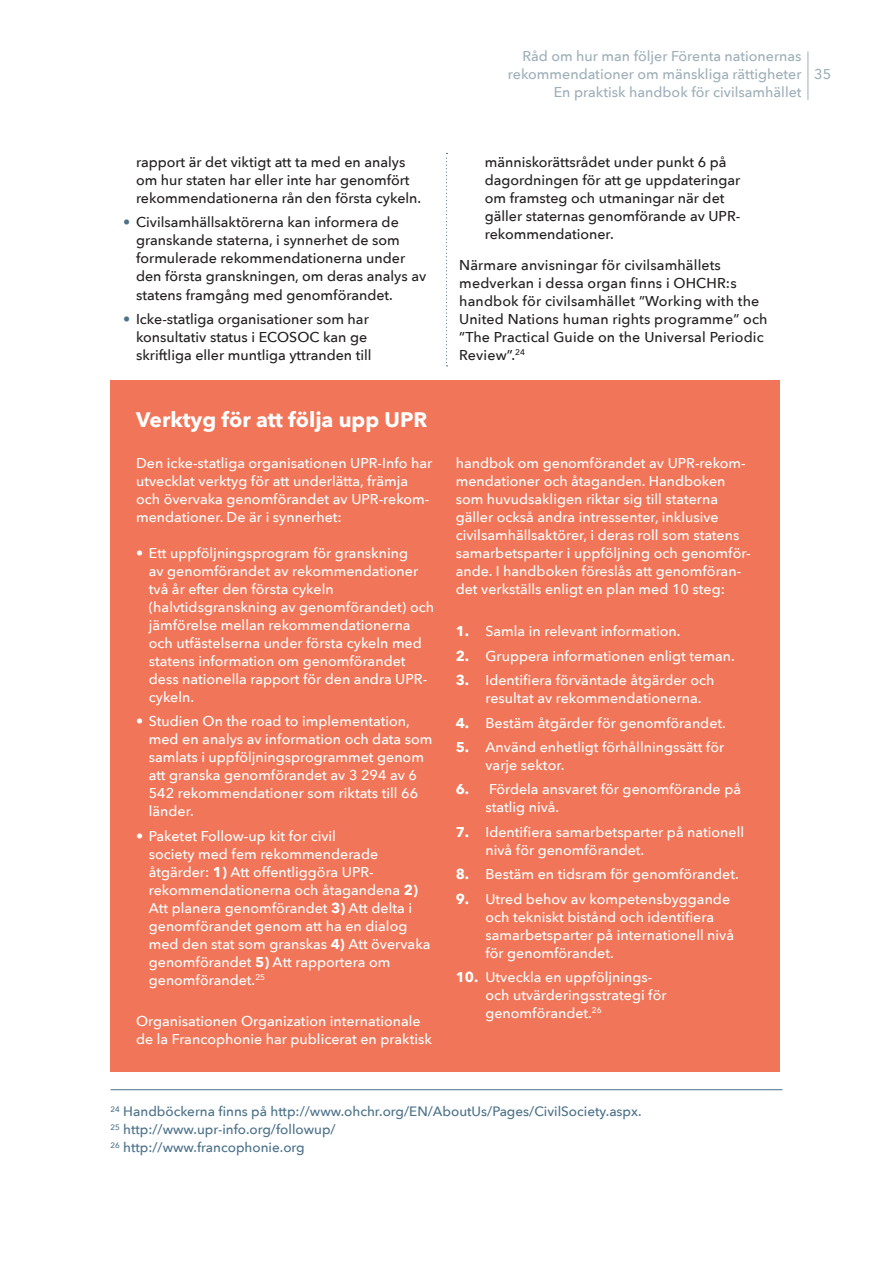
<style>
.page{position:relative;width:893px;height:1263px;background:#fff}
.page>*{position:absolute;margin:0;border:0;box-sizing:border-box;transform-origin:0 0}
.Laatikon_otsikko{font:700 21px "Avenir Next";color:#fff}
.Luettelo{font:500 14.25px/18px "Avenir Next";color:#fff}
.Luettelo-2{font:500 14.25px/18px "Avenir Next";color:#231f20}
.Leipis{font:500 14.25px/18px "Avenir Next";color:#fff}
.Leipis-2{font:500 14.25px/18px "Avenir Next";letter-spacing:.01em;color:#231f20}
.t1{font:500 14.25px/18px "Avenir Next";color:#9eafb8;text-align:right}
.viite{font:500 13.5px "Avenir Next";color:#4b7189}
.s1{color:#4b7189}
.s2{font-weight:700}
</style>
<div class="page">
<hr style="left:807px;top:51px;width:1px;height:49px;background:#9eafb8">
<hr style="left:111px;top:1089px;width:671px;height:1px;background:#4b7189">
<svg style="left:446px;top:153px;width:1px;height:213px"></svg>
<div style="left:111px;top:381px;width:669px;height:690px;background:#f17558"></div>
<p class="Luettelo-2" style="left:136px;top:153px;width:285px">rapport är det viktigt att ta med en analys om hur staten har eller inte har genomfört rekommendationerna rån den första cykeln.</p>
<p class="Luettelo-2" style="left:136px;top:213px;width:292px;text-indent:-13px"><span class="s1">•</span> Civilsamhällsaktörerna kan informera de granskande staterna, i synnerhet de som formulerade rekommendationerna under den första granskningen, om deras analys av statens framgång med genomförandet.</p>
<p class="Luettelo-2" style="left:136px;top:310px;width:237px;text-indent:-13px"><span class="s1">•</span> Icke-statliga organisationer som har konsultativ status i ECOSOC kan ge skriftliga eller muntliga yttranden till</p>
<p class="Laatikon_otsikko" style="left:136px;top:407px;width:293px">Verktyg för att följa upp UPR</p>
<p class="Leipis" style="left:136px;top:454px;width:298px">Den icke-statliga organisationen UPR-Info har utvecklat verktyg för att underlätta, främja och övervaka genomförandet av UPR-rekom&shy;mendationer. De är i synnerhet:</p>
<p class="Luettelo" style="left:149px;top:544px;width:287px;text-indent:-13px">• Ett uppföljningsprogram för granskning<br>av genomförandet av rekommendationer två år efter den första cykeln (halvtidsgranskning av genomförandet) och jämförelse mellan rekommendationerna och utfästelserna under första cykeln med statens information om genomförandet dess nationella rapport för den andra UPR&shy;cykeln.</p>
<p class="Luettelo" style="left:149px;top:712px;width:285px;text-indent:-13px">• Studien On the road to implementation, med en analys av information och data som samlats i uppföljningsprogrammet genom att granska genomförandet av 3 294 av 6<br>542 rekommendationer som riktats till 66 länder.</p>
<p class="Luettelo" style="left:149px;top:827px;width:283px;text-indent:-13px">• Paketet Follow-up kit for civil<br>society med fem rekommenderade åtgärder: <span class="s2">1)</span> Att offentliggöra UPR&shy;rekommendationerna och åtagandena <span class="s2">2)<br></span>Att planera genomförandet <span class="s2">3)</span> Att delta i genomförandet genom att ha en dialog med den stat som granskas <span class="s2">4)</span> Att övervaka genomförandet <span class="s2">5)</span> Att rapportera om genomförandet. <sup>25</sup></p>
<p class="Leipis" style="left:136px;top:1012px;width:297px">Organisationen Organization internationale de la Francophonie har publicerat en praktisk</p>
<p class="t1" style="left:508px;top:47px;width:295px">Råd om hur man följer Förenta nationernas rekommendationer om mänskliga rättigheter<br>En praktisk handbok för civilsamhället</p>
<p class="t1" style="left:814px;top:65px;width:18px">35</p>
<p class="Luettelo-2" style="left:485px;top:153px;width:257px">människorättsrådet under punkt 6 på dagordningen för att ge uppdateringar om framsteg och utmaningar när det gäller staternas genomförande av UPR&shy;rekommendationer.</p>
<p class="Leipis-2" style="left:459px;top:256px;width:310px">Närmare anvisningar för civilsamhällets medverkan i dessa organ finns i OHCHR:s handbok för civilsamhället ”Working with the United Nations human rights programme” och ”The Practical Guide on the Universal Periodic Review”.<sup>24</sup></p>
<p class="Leipis" style="left:456px;top:454px;width:297px">handbok om genomförandet av UPR-rekom&shy;mendationer och åtaganden. Handboken som huvudsakligen riktar sig till staterna gäller också andra intressenter, inklusive civilsamhällsaktörer, i deras roll som statens samarbetsparter i uppföljning och genomför&shy;ande. I handboken föreslås att genomföran&shy;det verkställs enligt en plan med 10 steg:</p>
<p class="Luettelo" style="left:456px;top:622px;width:224px"><span class="s2">1.</span> Samla in relevant information.</p>
<p class="Luettelo" style="left:456px;top:647px;width:279px"><span class="s2">2.</span> Gruppera informationen enligt teman.</p>
<p class="Luettelo" style="left:485px;top:671px;width:230px;text-indent:-30px"><span class="s2">3.</span> Identifiera förväntade åtgärder och resultat av rekommendationerna.</p>
<p class="Luettelo" style="left:456px;top:714px;width:270px"><span class="s2">4.</span> Bestäm åtgärder för genomförandet.</p>
<p class="Luettelo" style="left:485px;top:738px;width:240px;text-indent:-30px"><span class="s2">5.</span> Använd enhetligt förhållningssätt för varje sektor.</p>
<p class="Luettelo" style="left:485px;top:780px;width:257px;text-indent:-30px"><span class="s2">6.</span> Fördela ansvaret för genomförande på statlig nivå.</p>
<p class="Luettelo" style="left:485px;top:823px;width:260px;text-indent:-30px"><span class="s2">7.</span> Identifiera samarbetsparter på nationell nivå för genomförandet.</p>
<p class="Luettelo" style="left:456px;top:865px;width:283px"><span class="s2">8.</span> Bestäm en tidsram för genomförandet.</p>
<p class="Luettelo" style="left:485px;top:889px;width:250px;text-indent:-30px"><span class="s2">9.</span> Utred behov av kompetensbyggande och tekniskt bistånd och identifiera samarbetsparter på internationell nivå för genomförandet.</p>
<p class="Luettelo" style="left:485px;top:968px;width:183px;text-indent:-30px"><span class="s2">10.</span> Utveckla en uppföljnings&shy;och utvärderingsstrategi för genomförandet. <sup>26</sup></p>
<p class="viite" style="left:111px;top:1103px;width:533px"><sup>24</sup> Handböckerna finns på http://www.ohchr.org/EN/AboutUs/Pages/CivilSociety.aspx.</p>
<p class="viite" style="left:111px;top:1121px;width:227px"><sup>25</sup> http://www.upr-info.org/followup/</p>
<p class="viite" style="left:111px;top:1139px;width:196px"><sup>26</sup> http://www.francophonie.org</p>
</div>
